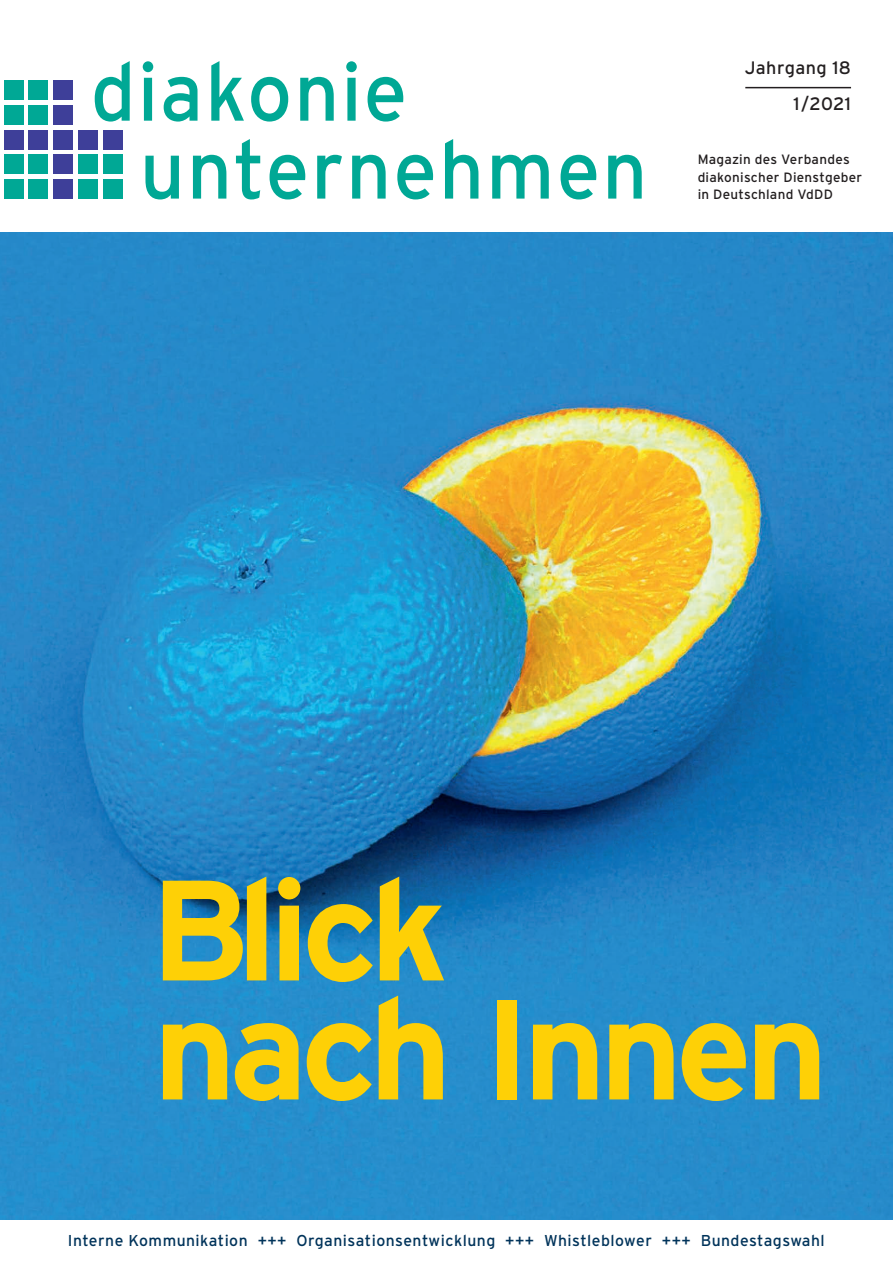
<style>
.page{position:relative;width:893px;height:1263px;background:#fff}
.page>*{position:absolute;margin:0;border:0;box-sizing:border-box;transform-origin:0 0}
.t1{font:700 142.5px "Interstate";letter-spacing:-.05em;color:#fed006}
.t2{font:81.75px "Interstate";letter-spacing:.02em;color:#00a895}
.t3{font:18px "Interstate";letter-spacing:.02em;color:#231f20}
.t4{font:15.75px "Interstate";letter-spacing:.03em;color:#00335a}
.t5{font:13.5px/17.2px "Interstate";letter-spacing:.02em;color:#231f20}
</style>
<div class="page">
<img style="left:0;top:232px;width:893px;height:988px">
<div style="left:4px;top:80px;width:20px;height:20px;background:#00a895"></div>
<div style="left:4px;top:105px;width:20px;height:20px;background:#00a895"></div>
<div style="left:4px;top:130px;width:20px;height:19px;background:#3e3f99"></div>
<div style="left:4px;top:154px;width:20px;height:20px;background:#00a895"></div>
<div style="left:4px;top:179px;width:20px;height:20px;background:#00a895"></div>
<div style="left:29px;top:80px;width:19px;height:20px;background:#00a895"></div>
<div style="left:29px;top:105px;width:19px;height:20px;background:#00a895"></div>
<div style="left:29px;top:130px;width:19px;height:19px;background:#3e3f99"></div>
<div style="left:29px;top:154px;width:19px;height:20px;background:#00a895"></div>
<div style="left:29px;top:179px;width:19px;height:20px;background:#00a895"></div>
<div style="left:53px;top:80px;width:20px;height:20px;background:#3e3f99"></div>
<div style="left:53px;top:105px;width:20px;height:20px;background:#3e3f99"></div>
<div style="left:53px;top:130px;width:20px;height:19px;background:#3e3f99"></div>
<div style="left:53px;top:154px;width:20px;height:20px;background:#3e3f99"></div>
<div style="left:53px;top:179px;width:20px;height:20px;background:#3e3f99"></div>
<div style="left:78px;top:130px;width:20px;height:19px;background:#3e3f99"></div>
<div style="left:78px;top:154px;width:20px;height:20px;background:#00a895"></div>
<div style="left:78px;top:179px;width:20px;height:20px;background:#00a895"></div>
<div style="left:103px;top:130px;width:20px;height:19px;background:#3e3f99"></div>
<div style="left:103px;top:154px;width:20px;height:20px;background:#00a895"></div>
<div style="left:103px;top:179px;width:20px;height:20px;background:#00a895"></div>
<hr style="left:745px;top:87px;width:106px;height:1px;background:#231f20">
<h2 class="t2" style="left:91px;top:46px;width:318px">diakonie</h2>
<h2 class="t2" style="left:140px;top:124px;width:509px">unternehmen</h2>
<p class="t3" style="left:745px;top:58px;width:108px">Jahrgang 18</p>
<p class="t3" style="left:793px;top:94px;width:59px">1/2021</p>
<p class="t5" style="left:698px;top:151px;width:166px">Magazin des Verbandes diakonischer Dienstgeber in Deutschland VdDD</p>
<h1 class="t1" style="left:150px;top:851px;width:299px">Blick</h1>
<h1 class="t1" style="left:153px;top:970px;width:676px">nach Innen</h1>
<p class="t4" style="left:68px;top:1232px;width:758px">Interne Kommunikation +++ Organisationsentwicklung +++ Whistleblower +++ Bundestagswahl</p>
</div>
